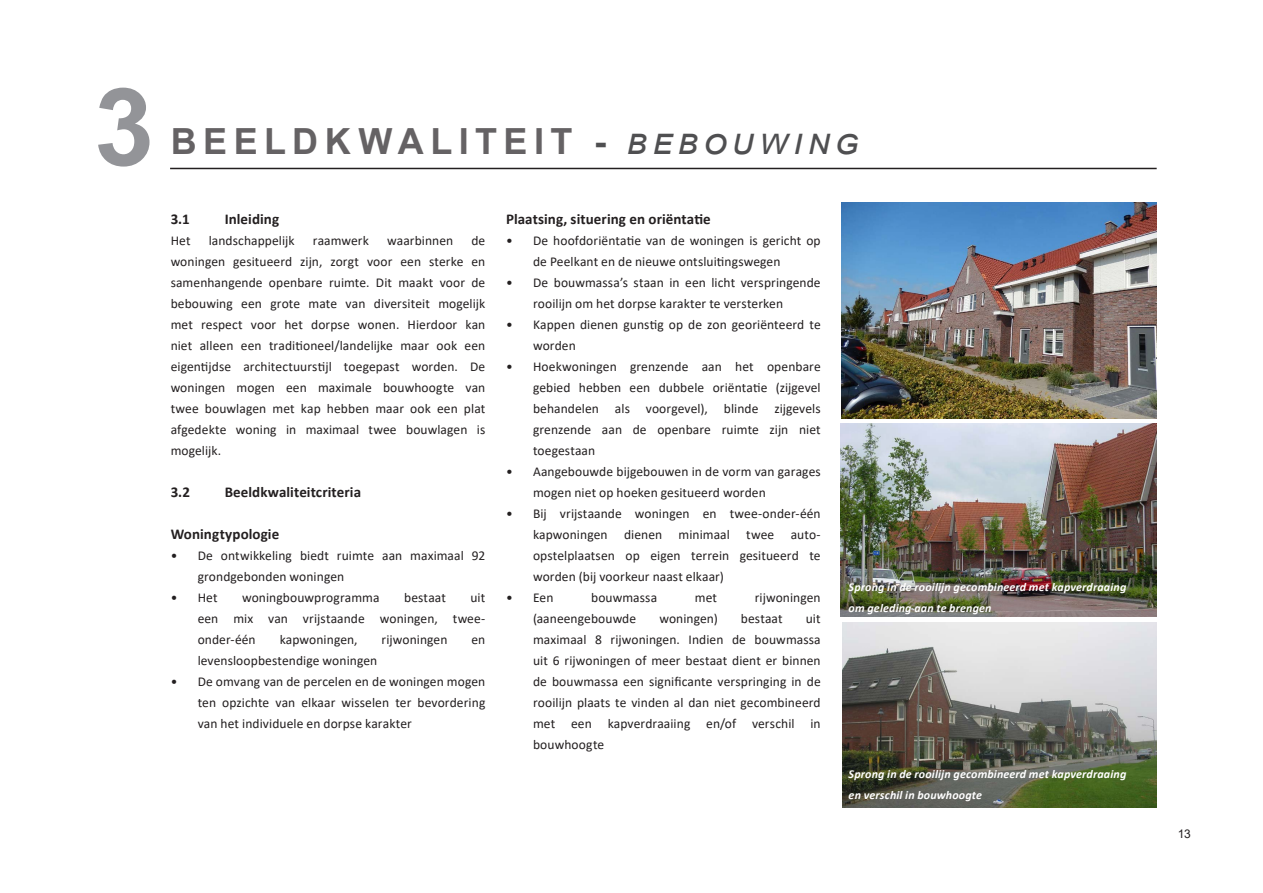
<style>
.page{position:relative;width:1263px;height:893px;background:#fff}
.page>*{position:absolute;margin:0;border:0;box-sizing:border-box;transform-origin:0 0}
.t1{font:700 108px "Arial";color:#939498}
.t2{font:700 36px "Arial";letter-spacing:.18em;color:#656264}
.Standaard_tekst{font:700 15px "Calibri";letter-spacing:.005em;color:#231f20}
.t3{font:13.5px/21px "Calibri";letter-spacing:.005em;color:#231f20;text-align:justify}
.Standaard_tekst-2{font:italic 700 12px/21px "Calibri";letter-spacing:.015em;color:#fff}
.t4{font:12px "Arial";color:#231f20}
.s1{color:#4f4f51}
.s2{font-weight:400;font-style:italic;color:#4f4f51}
</style>
<div class="page">
<hr style="left:170px;top:168px;width:987px;height:1px;background:#231f20">
<img style="left:841px;top:202px;width:315px;height:216px">
<img style="left:841px;top:424px;width:315px;height:193px">
<img style="left:842px;top:622px;width:315px;height:186px">
<h1 class="t1" style="left:94px;top:51px;width:62px">3</h1>
<h2 class="t2" style="left:171px;top:116px;width:690px">BEELDKWALITEIT <span class="s1">-</span> <span class="s2">bebouwing</span></h2>
<p class="Standaard_tekst" style="left:171px;top:208px;width:21px">3.1</p>
<p class="Standaard_tekst" style="left:225px;top:208px;width:56px">Inleiding</p>
<p class="t3" style="left:171px;top:230px;width:21px">Het</p>
<p class="t3" style="left:209px;top:230px;width:87px">landschappelijk</p>
<p class="t3" style="left:313px;top:230px;width:58px">raamwerk</p>
<p class="t3" style="left:387px;top:230px;width:68px">waarbinnen</p>
<p class="t3" style="left:171px;top:230px;width:316px;text-indent:301px">de woningen gesitueerd zijn, zorgt voor een sterke en samenhangende openbare ruimte. Dit maakt voor de bebouwing een grote mate van diversiteit mogelijk met respect voor het dorpse wonen. Hierdoor kan niet alleen een traditioneel/landelijke maar ook een eigentijdse architectuurstijl toegepast worden. De woningen mogen een maximale bouwhoogte van twee bouwlagen met kap hebben maar ook een plat afgedekte woning in maximaal twee bouwlagen is mogelijk.</p>
<p class="Standaard_tekst" style="left:171px;top:481px;width:21px">3.2</p>
<p class="Standaard_tekst" style="left:225px;top:481px;width:138px">Beeldkwaliteitcriteria</p>
<p class="Standaard_tekst" style="left:171px;top:523px;width:110px">Woningtypologie</p>
<p class="t3" style="left:198px;top:545px;width:289px;text-indent:-27px">• De ontwikkeling biedt ruimte aan maximaal 92 grondgebonden woningen</p>
<p class="t3" style="left:171px;top:587px;width:48px">• Het</p>
<p class="t3" style="left:242px;top:587px;width:139px">woningbouwprogramma</p>
<p class="t3" style="left:404px;top:587px;width:43px">bestaat</p>
<p class="t3" style="left:198px;top:587px;width:289px;text-indent:273px">uit een mix van vrijstaande woningen, twee&shy;onder-één</p>
<p class="t3" style="left:280px;top:629px;width:79px">kapwoningen,</p>
<p class="t3" style="left:382px;top:629px;width:67px">rijwoningen</p>
<p class="t3" style="left:471px;top:629px;width:15px">en</p>
<p class="t3" style="left:198px;top:650px;width:181px">levensloopbestendige woningen</p>
<p class="t3" style="left:198px;top:671px;width:289px;text-indent:-27px">• De omvang van de percelen en de woningen mogen ten opzichte van elkaar wisselen ter bevordering van het individuele en dorpse karakter</p>
<p class="Standaard_tekst" style="left:506px;top:208px;width:206px">Plaatsing, situering en oriëntatie</p>
<p class="t3" style="left:533px;top:230px;width:289px;text-indent:-27px">• De hoofdoriëntatie van de woningen is gericht op de Peelkant en de nieuwe ontsluitingswegen</p>
<p class="t3" style="left:533px;top:272px;width:289px;text-indent:-27px">• De bouwmassa’s staan in een licht verspringende rooilijn om het dorpse karakter te versterken</p>
<p class="t3" style="left:533px;top:314px;width:289px;text-indent:-27px">• Kappen dienen gunstig op de zon georiënteerd te worden</p>
<p class="t3" style="left:533px;top:356px;width:289px;text-indent:-27px">• Hoekwoningen grenzende aan het openbare gebied hebben een dubbele oriëntatie (zijgevel behandelen als voorgevel), blinde zijgevels grenzende aan de openbare ruimte zijn niet toegestaan</p>
<p class="t3" style="left:533px;top:461px;width:289px;text-indent:-27px">• Aangebouwde bijgebouwen in de vorm van garages mogen niet op hoeken gesitueerd worden</p>
<p class="t3" style="left:533px;top:503px;width:289px;text-indent:-27px">• Bij vrijstaande woningen en twee-onder-één kapwoningen dienen minimaal twee auto&shy;opstelplaatsen op eigen terrein gesitueerd te worden (bij voorkeur naast elkaar)</p>
<p class="t3" style="left:506px;top:587px;width:49px">• Een</p>
<p class="t3" style="left:591px;top:587px;width:68px">bouwmassa</p>
<p class="t3" style="left:695px;top:587px;width:24px">met</p>
<p class="t3" style="left:755px;top:587px;width:67px">rijwoningen</p>
<p class="t3" style="left:533px;top:608px;width:105px">(aaneengebouwde</p>
<p class="t3" style="left:659px;top:608px;width:60px">woningen)</p>
<p class="t3" style="left:741px;top:608px;width:43px">bestaat</p>
<p class="t3" style="left:533px;top:608px;width:289px;text-indent:273px">uit maximaal 8 rijwoningen. Indien de bouwmassa uit 6 rijwoningen of meer bestaat dient er binnen de bouwmassa een significante verspringing in de rooilijn plaats te vinden al dan niet gecombineerd met een kapverdraaiing en/of verschil in bouwhoogte</p>
<p class="Standaard_tekst-2" style="left:849px;top:576px;width:279px">Sprong in de rooilijn gecombineerd met kapverdraaing om geleding aan te brengen</p>
<p class="Standaard_tekst-2" style="left:849px;top:763px;width:279px">Sprong in de rooilijn gecombineerd met kapverdraaing en verschil in bouwhoogte</p>
<p class="t4" style="left:1178px;top:825px;width:14px">13</p>
</div>
